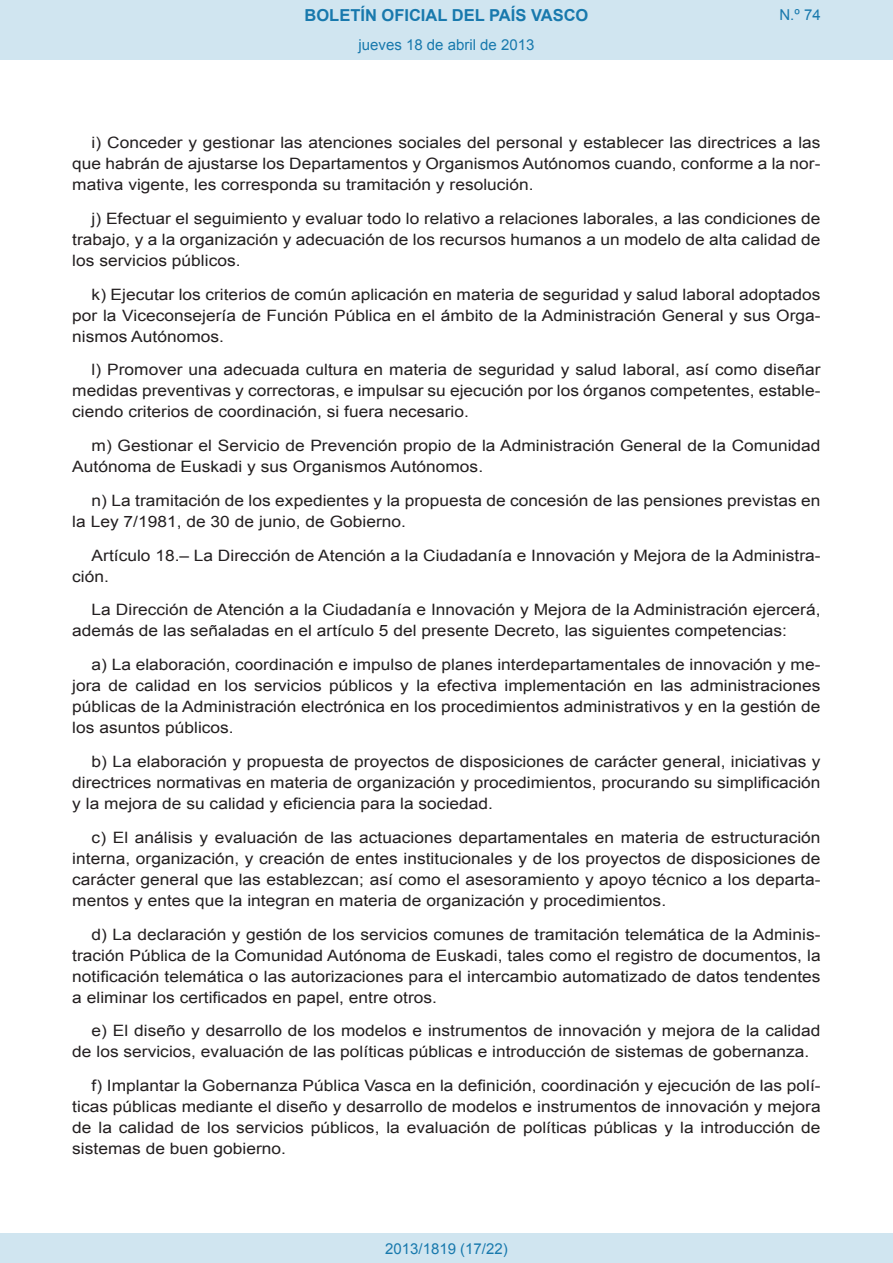
<style>
.page{position:relative;width:893px;height:1263px;background:#fff}
.page>*{position:absolute;margin:0;border:0;box-sizing:border-box;transform-origin:0 0}
.t1{font:700 16.5px "Arial";color:#1879ad}
.BOPVDetalle{font:15.6px/21px "Arial";color:#231f20;text-align:justify;scale:1.11 1}
.Paginacion_Centro{font:15px "Arial";color:#1879ad}
</style>
<div class="page">
<div style="left:0;top:0;width:893px;height:60px;background:#d0e5f0"></div>
<div style="left:0;top:1233px;width:893px;height:30px;background:#d0e5f0"></div>
<p class="t1" style="left:305px;top:4px;width:285px">BOLETÍN OFICIAL DEL PAÍS VASCO</p>
<p class="Paginacion_Centro" style="left:358px;top:35px;width:177px">jueves 18 de abril de 2013</p>
<p class="Paginacion_Centro" style="left:779px;top:5px;width:43px">N.º 74</p>
<p class="BOPVDetalle" style="left:72px;top:132px;width:676px;text-indent:19px">i) Conceder y gestionar las atenciones sociales del personal y establecer las directrices a las que habrán de ajustarse los Departamentos y Organismos Autónomos cuando, conforme a la nor&shy;mativa vigente, les corresponda su tramitación y resolución.</p>
<p class="BOPVDetalle" style="left:72px;top:208px;width:675px;text-indent:19px">j) Efectuar el seguimiento y evaluar todo lo relativo a relaciones laborales, a las condiciones de trabajo, y a la organización y adecuación de los recursos humanos a un modelo de alta calidad de los servicios públicos.</p>
<p class="BOPVDetalle" style="left:72px;top:284px;width:676px;text-indent:19px">k) Ejecutar los criterios de común aplicación en materia de seguridad y salud laboral adoptados por la Viceconsejería de Función Pública en el ámbito de la Administración General y sus Orga&shy;nismos Autónomos.</p>
<p class="BOPVDetalle" style="left:72px;top:360px;width:676px;text-indent:19px">l) Promover una adecuada cultura en materia de seguridad y salud laboral, así como diseñar medidas preventivas y correctoras, e impulsar su ejecución por los órganos competentes, estable&shy;ciendo criterios de coordinación, si fuera necesario.</p>
<p class="BOPVDetalle" style="left:72px;top:435px;width:676px;text-indent:19px">m) Gestionar el Servicio de Prevención propio de la Administración General de la Comunidad<br>Autónoma de Euskadi y sus Organismos Autónomos.</p>
<p class="BOPVDetalle" style="left:72px;top:490px;width:676px;text-indent:19px">n) La tramitación de los expedientes y la propuesta de concesión de las pensiones previstas en la Ley 7/1981, de 30 de junio, de Gobierno.</p>
<p class="BOPVDetalle" style="left:72px;top:545px;width:676px;text-indent:19px">Artículo 18.– La Dirección de Atención a la Ciudadanía e Innovación y Mejora de la Administra&shy;ción.</p>
<p class="BOPVDetalle" style="left:72px;top:600px;width:675px;text-indent:19px">La Dirección de Atención a la Ciudadanía e Innovación y Mejora de la Administración ejercerá, además de las señaladas en el artículo 5 del presente Decreto, las siguientes competencias:</p>
<p class="BOPVDetalle" style="left:72px;top:654px;width:676px;text-indent:19px">a) La elaboración, coordinación e impulso de planes interdepartamentales de innovación y me&shy;jora de calidad en los servicios públicos y la efectiva implementación en las administraciones públicas de la Administración electrónica en los procedimientos administrativos y en la gestión de los asuntos públicos.</p>
<p class="BOPVDetalle" style="left:72px;top:751px;width:676px;text-indent:19px">b) La elaboración y propuesta de proyectos de disposiciones de carácter general, iniciativas y directrices normativas en materia de organización y procedimientos, procurando su simplificación y la mejora de su calidad y eficiencia para la sociedad.</p>
<p class="BOPVDetalle" style="left:72px;top:827px;width:676px;text-indent:19px">c) El análisis y evaluación de las actuaciones departamentales en materia de estructuración interna, organización, y creación de entes institucionales y de los proyectos de disposiciones de carácter general que las establezcan; así como el asesoramiento y apoyo técnico a los departa&shy;mentos y entes que la integran en materia de organización y procedimientos.</p>
<p class="BOPVDetalle" style="left:72px;top:924px;width:676px;text-indent:19px">d) La declaración y gestión de los servicios comunes de tramitación telemática de la Adminis&shy;tración Pública de la Comunidad Autónoma de Euskadi, tales como el registro de documentos, la notificación telemática o las autorizaciones para el intercambio automatizado de datos tendentes a eliminar los certificados en papel, entre otros.</p>
<p class="BOPVDetalle" style="left:72px;top:1020px;width:675px;text-indent:19px">e) El diseño y desarrollo de los modelos e instrumentos de innovación y mejora de la calidad de los servicios, evaluación de las políticas públicas e introducción de sistemas de gobernanza.</p>
<p class="BOPVDetalle" style="left:72px;top:1075px;width:676px;text-indent:19px">f) Implantar la Gobernanza Pública Vasca en la definición, coordinación y ejecución de las polí&shy;ticas públicas mediante el diseño y desarrollo de modelos e instrumentos de innovación y mejora de la calidad de los servicios públicos, la evaluación de políticas públicas y la introducción de sistemas de buen gobierno.</p>
<p class="Paginacion_Centro" style="left:385px;top:1238px;width:124px">2013/1819 (17/22)</p>
</div>
